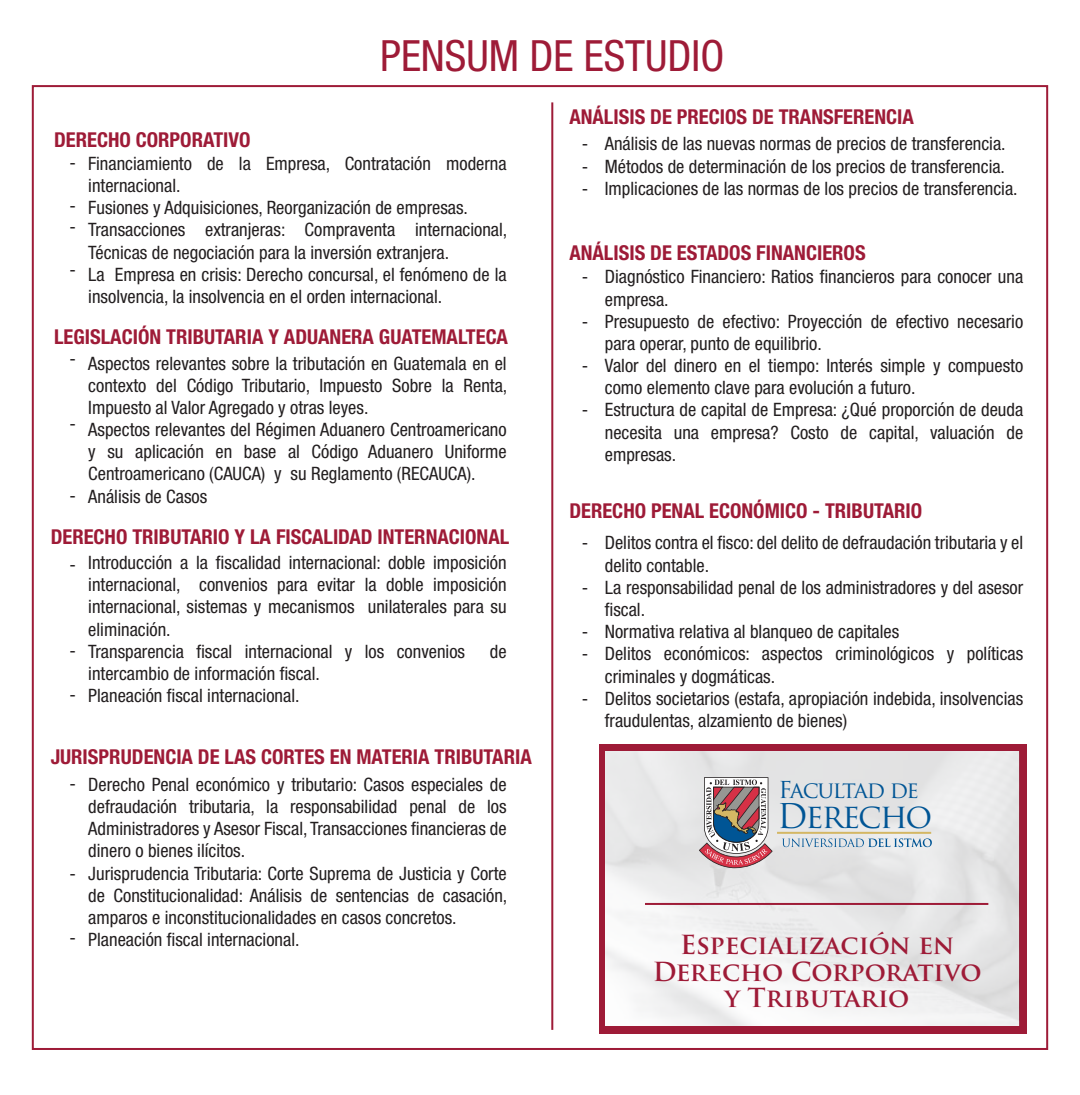
<style>
.page{position:relative;width:1080px;height:1095px;background:#fff}
.page>*{position:absolute;margin:0;border:0;box-sizing:border-box;transform-origin:0 0}
.t1{font:condensed 43px "Helvetica Neue LT Std";color:#9e1b37}
.t2{font:33.2px "Trajan Pro";letter-spacing:-.06em;color:#005595}
.t3{font:700 25.6px/26.6px "Trajan Pro";color:#9e1b37;text-align:center}
.t4{font:22.8px "Trajan Pro";letter-spacing:-.065em;color:#005595}
.t5{font:700 condensed 20.6px "Helvetica Neue LT Std";color:#9e1b37}
.t6{font:condensed 18.4px/22.2px "Helvetica Neue LT Std";color:#231f20}
</style>
<div class="page">
<div style="left:599px;top:744px;width:428px;height:289px;background:#9e1b37"></div>
<hr style="left:551px;top:102px;width:2px;height:927px;background:#9e1b37">
<img style="left:606px;top:751px;width:413px;height:274px">
<hr style="left:645px;top:902px;width:343px;height:2px;background:#9e1b37">
<svg style="left:782px;top:838px;width:150px;height:9px"></svg>
<hr style="left:777px;top:831px;width:154px;height:2px;background:#d4b764">
<svg style="left:699px;top:777px;width:74px;height:91px;background:#ad959b"></svg>
<p class="t1" style="left:380px;top:31px;width:346px">PENSUM DE ESTUDIO</p>
<p class="t5" style="left:54px;top:127px;width:198px">DERECHO CORPORATIVO</p>
<p class="t6" style="left:70px;top:151px;width:8px">-</p>
<p class="t6" style="left:70px;top:194px;width:8px;line-height:21.4px">- -</p>
<p class="t6" style="left:70px;top:258px;width:8px">-</p>
<p class="t6" style="left:88px;top:152px;width:421px">Financiamiento de la Empresa, Contratación moderna internacional.<br>Fusiones y Adquisiciones, Reorganización de empresas.<br>Transacciones extranjeras: Compraventa internacional, Técnicas de negociación para la inversión extranjera.<br>La Empresa en crisis: Derecho concursal, el fenómeno de la insolvencia, la insolvencia en el orden internacional.</p>
<p class="t5" style="left:54px;top:324px;width:455px">LEGISLACIÓN TRIBUTARIA Y ADUANERA GUATEMALTECA</p>
<p class="t6" style="left:70px;top:348px;width:8px">-</p>
<p class="t6" style="left:70px;top:412px;width:8px">-</p>
<p class="t6" style="left:70px;top:484px;width:8px">-</p>
<p class="t6" style="left:88px;top:352px;width:421px">Aspectos relevantes sobre la tributación en Guatemala en el contexto del Código Tributario, Impuesto Sobre la Renta, Impuesto al Valor Agregado y otras leyes.<br>Aspectos relevantes del Régimen Aduanero Centroamericano y su aplicación en base al Código Aduanero Uniforme Centroamericano (CAUCA) y su Reglamento (RECAUCA).<br>Análisis de Casos</p>
<p class="t5" style="left:51px;top:524px;width:460px">DERECHO TRIBUTARIO Y LA FISCALIDAD INTERNACIONAL</p>
<p class="t6" style="left:70px;top:553px;width:8px">-</p>
<p class="t6" style="left:70px;top:639px;width:8px">-</p>
<p class="t6" style="left:70px;top:683px;width:8px">-</p>
<p class="t6" style="left:88px;top:551px;width:420px">Introducción a la fiscalidad internacional: doble imposición internacional, convenios para evitar la doble imposición internacional, sistemas y mecanismos unilaterales para su eliminación.<br>Transparencia fiscal internacional y los convenios</p>
<p class="t6" style="left:490px;top:640px;width:18px">de</p>
<p class="t6" style="left:88px;top:662px;width:233px">intercambio de información fiscal.<br>Planeación fiscal internacional.</p>
<p class="t5" style="left:51px;top:744px;width:483px">JURISPRUDENCIA DE LAS CORTES EN MATERIA TRIBUTARIA</p>
<p class="t6" style="left:70px;top:772px;width:8px">-</p>
<p class="t6" style="left:70px;top:862px;width:8px">-</p>
<p class="t6" style="left:70px;top:926px;width:8px">-</p>
<p class="t6" style="left:88px;top:773px;width:421px">Derecho Penal económico y tributario: Casos especiales de defraudación tributaria, la responsabilidad penal de los Administradores y Asesor Fiscal, Transacciones financieras de dinero o bienes ilícitos.<br>Jurisprudencia Tributaria: Corte Suprema de Justicia y Corte de Constitucionalidad: Análisis de sentencias de casación, amparos e inconstitucionalidades en casos concretos.<br>Planeación fiscal internacional.</p>
<p class="t5" style="left:569px;top:104px;width:346px">ANÁLISIS DE PRECIOS DE TRANSFERENCIA</p>
<p class="t6" style="left:582px;top:133px;width:8px;text-align:justify">- - -</p>
<p class="t6" style="left:605px;top:133px;width:414px">Análisis de las nuevas normas de precios de transferencia.<br>Métodos de determinación de los precios de transferencia.<br>Implicaciones de las normas de los precios de transferencia.</p>
<p class="t5" style="left:569px;top:240px;width:298px">ANÁLISIS DE ESTADOS FINANCIEROS</p>
<p class="t6" style="left:582px;top:266px;width:8px">-</p>
<p class="t6" style="left:582px;top:310px;width:8px">-</p>
<p class="t6" style="left:582px;top:354px;width:8px">-</p>
<p class="t6" style="left:582px;top:398px;width:8px">-</p>
<p class="t6" style="left:605px;top:266px;width:420px">Diagnóstico Financiero: Ratios financieros para conocer una empresa.<br>Presupuesto de efectivo: Proyección de efectivo necesario para operar, punto de equilibrio.<br>Valor del dinero en el tiempo: Interés simple y compuesto como elemento clave para evolución a futuro.<br>Estructura de capital de Empresa: ¿Qué proporción de deuda necesita una empresa? Costo de capital, valuación de empresas.</p>
<p class="t5" style="left:569px;top:498px;width:354px">DERECHO PENAL ECONÓMICO - TRIBUTARIO</p>
<p class="t6" style="left:582px;top:531px;width:8px">-</p>
<p class="t6" style="left:582px;top:576px;width:8px">-</p>
<p class="t6" style="left:582px;top:620px;width:8px">- -</p>
<p class="t6" style="left:582px;top:687px;width:8px">-</p>
<p class="t6" style="left:605px;top:531px;width:420px">Delitos contra el fisco: del delito de defraudación tributaria y el delito contable.<br>La responsabilidad penal de los administradores y del asesor fiscal.<br>Normativa relativa al blanqueo de capitales<br>Delitos económicos: aspectos criminológicos y políticas criminales y dogmáticas.<br>Delitos societarios (estafa, apropiación indebida, insolvencias fraudulentas, alzamiento de bienes)</p>
<p class="t4" style="left:779px;top:774px;width:142px">Facultad de</p>
<p class="t2" style="left:777px;top:794px;width:157px">Derecho</p>
<p class="t3" style="left:680px;top:932px;width:276px">Especialización en</p>
<p class="t3" style="left:653px;top:958px;width:330px">Derecho Corporativo y Tributario</p>
</div>
